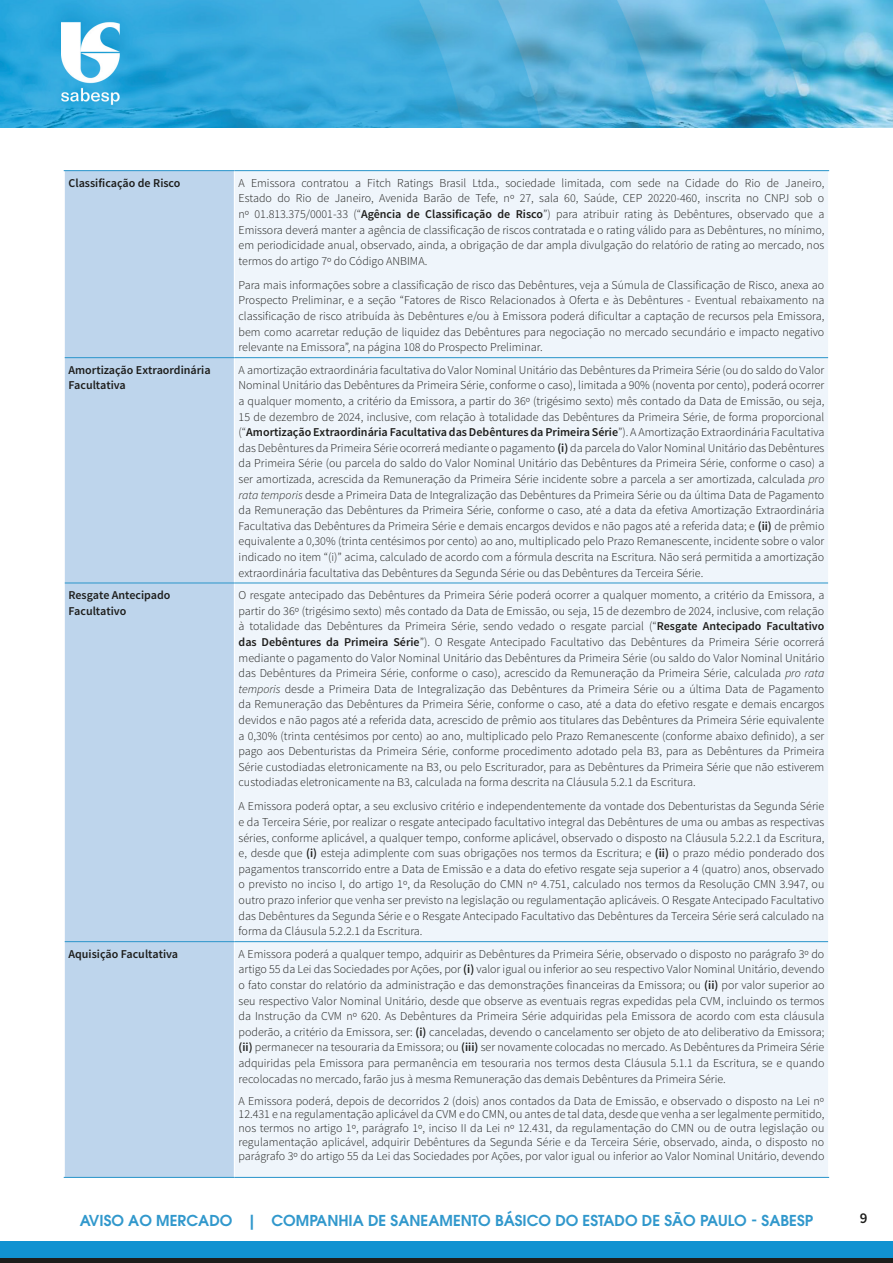
<style>
.page{position:relative;width:893px;height:1263px;background:#fff}
.page>*{position:absolute;margin:0;border:0;box-sizing:border-box;transform-origin:0 0}
.t1{font:600 15px "ITC Avant Garde Pro";color:#3198cc}
.t2{font:600 15px "Source Sans Pro";color:#1d1d1b}
.t3{font:300 12px/15.6px "Source Sans Pro";color:#1d1d1b;text-align:justify}
.t4{font:600 12px/15.6px "Source Sans Pro";color:#1d1d1b}
.s1{font-weight:600}
.s2{font-style:italic}
</style>
<div class="page">
<img style="left:0;top:0;width:893px;height:127px">
<div style="left:0;top:1242px;width:893px;height:21px;background:#1192d1"></div>
<div style="left:0;top:1258px;width:893px;height:5px;background:#1d1d1b"></div>
<div style="left:65px;top:171px;width:169px;height:1006px;background:#bed5ec"></div>
<div style="left:235px;top:171px;width:593px;height:1006px;background:#eff5fb"></div>
<hr style="left:64px;top:170px;width:170px;height:1px;background:#3198cc">
<hr style="left:234px;top:170px;width:595px;height:1px;background:#3198cc">
<hr style="left:65px;top:357px;width:169px;height:1px;background:#3198cc">
<hr style="left:234px;top:357px;width:594px;height:1px;background:#3198cc">
<hr style="left:65px;top:582px;width:169px;height:1px;background:#3198cc">
<hr style="left:234px;top:582px;width:594px;height:1px;background:#3198cc">
<hr style="left:65px;top:941px;width:169px;height:1px;background:#3198cc">
<hr style="left:234px;top:941px;width:594px;height:1px;background:#3198cc">
<hr style="left:64px;top:1177px;width:170px;height:1px;background:#3198cc">
<hr style="left:234px;top:1177px;width:595px;height:1px;background:#3198cc">
<p class="t4" style="left:68px;top:175px;width:113px">Classificação de Risco</p>
<p class="t3" style="left:239px;top:175px;width:587px">A Emissora contratou a Fitch Ratings Brasil Ltda., sociedade limitada, com sede na Cidade do Rio de Janeiro, Estado do Rio de Janeiro, Avenida Barão de Tefe, nº 27, sala 60, Saúde, CEP 20220-460, inscrita no CNPJ sob o nº 01.813.375/0001-33 (“<span class="s1">Agência de Classificação de Risco</span>”) para atribuir rating às Debêntures, observado que a Emissora deverá manter a agência de classificação de riscos contratada e o rating válido para as Debêntures, no mínimo, em periodicidade anual, observado, ainda, a obrigação de dar ampla divulgação do relatório de rating ao mercado, nos termos do artigo 7º do Código ANBIMA.</p>
<p class="t3" style="left:239px;top:277px;width:587px">Para mais informações sobre a classificação de risco das Debêntures, veja a Súmula de Classificação de Risco, anexa ao Prospecto Preliminar, e a seção “Fatores de Risco Relacionados à Oferta e às Debêntures - Eventual rebaixamento na classificação de risco atribuída às Debêntures e/ou à Emissora poderá dificultar a captação de recursos pela Emissora, bem como acarretar redução de liquidez das Debêntures para negociação no mercado secundário e impacto negativo relevante na Emissora”, na página 108 do Prospecto Preliminar.</p>
<p class="t4" style="left:68px;top:362px;width:144px">Amortização Extraordinária<br>Facultativa</p>
<p class="t3" style="left:239px;top:362px;width:587px">A amortização extraordinária facultativa do Valor Nominal Unitário das Debêntures da Primeira Série (ou do saldo do Valor Nominal Unitário das Debêntures da Primeira Série, conforme o caso), limitada a 90% (noventa por cento), poderá ocorrer a qualquer momento, a critério da Emissora, a partir do 36º (trigésimo sexto) mês contado da Data de Emissão, ou seja, 15 de dezembro de 2024, inclusive, com relação à totalidade das Debêntures da Primeira Série, de forma proporcional (“<span class="s1">Amortização Extraordinária Facultativa das Debêntures da Primeira Série</span>”). A Amortização Extraordinária Facultativa das Debêntures da Primeira Série ocorrerá mediante o pagamento <span class="s1">(i)</span> da parcela do Valor Nominal Unitário das Debêntures da Primeira Série (ou parcela do saldo do Valor Nominal Unitário das Debêntures da Primeira Série, conforme o caso) a ser amortizada, acrescida da Remuneração da Primeira Série incidente sobre a parcela a ser amortizada, calculada <span class="s2">pro rata temporis</span> desde a Primeira Data de Integralização das Debêntures da Primeira Série ou da última Data de Pagamento da Remuneração das Debêntures da Primeira Série, conforme o caso, até a data da efetiva Amortização Extraordinária Facultativa das Debêntures da Primeira Série e demais encargos devidos e não pagos até a referida data; e <span class="s1">(ii)</span> de prêmio equivalente a 0,30% (trinta centésimos por cento) ao ano, multiplicado pelo Prazo Remanescente, incidente sobre o valor indicado no item “(i)” acima, calculado de acordo com a fórmula descrita na Escritura. Não será permitida a amortização extraordinária facultativa das Debêntures da Segunda Série ou das Debêntures da Terceira Série.</p>
<p class="t4" style="left:68px;top:588px;width:104px">Resgate Antecipado<br>Facultativo</p>
<p class="t3" style="left:239px;top:587px;width:587px">O resgate antecipado das Debêntures da Primeira Série poderá ocorrer a qualquer momento, a critério da Emissora, a partir do 36º (trigésimo sexto) mês contado da Data de Emissão, ou seja, 15 de dezembro de 2024, inclusive, com relação à totalidade das Debêntures da Primeira Série, sendo vedado o resgate parcial (“<span class="s1">Resgate Antecipado Facultativo das Debêntures da Primeira Série</span>”). O Resgate Antecipado Facultativo das Debêntures da Primeira Série ocorrerá mediante o pagamento do Valor Nominal Unitário das Debêntures da Primeira Série (ou saldo do Valor Nominal Unitário das Debêntures da Primeira Série, conforme o caso), acrescido da Remuneração da Primeira Série, calculada <span class="s2">pro rata temporis</span> desde a Primeira Data de Integralização das Debêntures da Primeira Série ou a última Data de Pagamento da Remuneração das Debêntures da Primeira Série, conforme o caso, até a data do efetivo resgate e demais encargos devidos e não pagos até a referida data, acrescido de prêmio aos titulares das Debêntures da Primeira Série equivalente a 0,30% (trinta centésimos por cento) ao ano, multiplicado pelo Prazo Remanescente (conforme abaixo definido), a ser pago aos Debenturistas da Primeira Série, conforme procedimento adotado pela B3, para as Debêntures da Primeira Série custodiadas eletronicamente na B3, ou pelo Escriturador, para as Debêntures da Primeira Série que não estiverem custodiadas eletronicamente na B3, calculada na forma descrita na Cláusula 5.2.1 da Escritura.</p>
<p class="t3" style="left:239px;top:799px;width:587px">A Emissora poderá optar, a seu exclusivo critério e independentemente da vontade dos Debenturistas da Segunda Série e da Terceira Série, por realizar o resgate antecipado facultativo integral das Debêntures de uma ou ambas as respectivas séries, conforme aplicável, a qualquer tempo, conforme aplicável, observado o disposto na Cláusula 5.2.2.1 da Escritura, e, desde que <span class="s1">(i)</span> esteja adimplente com suas obrigações nos termos da Escritura; e <span class="s1">(ii)</span> o prazo médio ponderado dos pagamentos transcorrido entre a Data de Emissão e a data do efetivo resgate seja superior a 4 (quatro) anos, observado o previsto no inciso I, do artigo 1º, da Resolução do CMN nº 4.751, calculado nos termos da Resolução CMN 3.947, ou outro prazo inferior que venha ser previsto na legislação ou regulamentação aplicáveis. O Resgate Antecipado Facultativo das Debêntures da Segunda Série e o Resgate Antecipado Facultativo das Debêntures da Terceira Série será calculado na forma da Cláusula 5.2.2.1 da Escritura.</p>
<p class="t4" style="left:68px;top:946px;width:111px">Aquisição Facultativa</p>
<p class="t3" style="left:239px;top:946px;width:587px">A Emissora poderá a qualquer tempo, adquirir as Debêntures da Primeira Série, observado o disposto no parágrafo 3º do artigo 55 da Lei das Sociedades por Ações, por <span class="s1">(i)</span> valor igual ou inferior ao seu respectivo Valor Nominal Unitário, devendo o fato constar do relatório da administração e das demonstrações financeiras da Emissora; ou <span class="s1">(ii)</span> por valor superior ao seu respectivo Valor Nominal Unitário, desde que observe as eventuais regras expedidas pela CVM, incluindo os termos da Instrução da CVM nº 620. As Debêntures da Primeira Série adquiridas pela Emissora de acordo com esta cláusula poderão, a critério da Emissora, ser: <span class="s1">(i)</span> canceladas, devendo o cancelamento ser objeto de ato deliberativo da Emissora; <span class="s1">(ii)</span> permanecer na tesouraria da Emissora; ou <span class="s1">(iii)</span> ser novamente colocadas no mercado. As Debêntures da Primeira Série adquiridas pela Emissora para permanência em tesouraria nos termos desta Cláusula 5.1.1 da Escritura, se e quando recolocadas no mercado, farão jus à mesma Remuneração das demais Debêntures da Primeira Série.</p>
<p class="t3" style="left:239px;top:1094px;width:587px;line-height:13.8px">A Emissora poderá, depois de decorridos 2 (dois) anos contados da Data de Emissão, e observado o disposto na Lei nº 12.431 e na regulamentação aplicável da CVM e do CMN, ou antes de tal data, desde que venha a ser legalmente permitido, nos termos no artigo 1º, parágrafo 1º, inciso II da Lei nº 12.431, da regulamentação do CMN ou de outra legislação ou regulamentação aplicável, adquirir Debêntures da Segunda Série e da Terceira Série, observado, ainda, o disposto no parágrafo 3º do artigo 55 da Lei das Sociedades por Ações, por valor igual ou inferior ao Valor Nominal Unitário, devendo</p>
<p class="t1" style="left:80px;top:1210px;width:735px">AVISO AO MERCADO | COMPANHIA DE SANEAMENTO BÁSICO DO ESTADO DE SÃO PAULO - SABESP</p>
<p class="t2" style="left:860px;top:1208px;width:9px">9</p>
</div>
